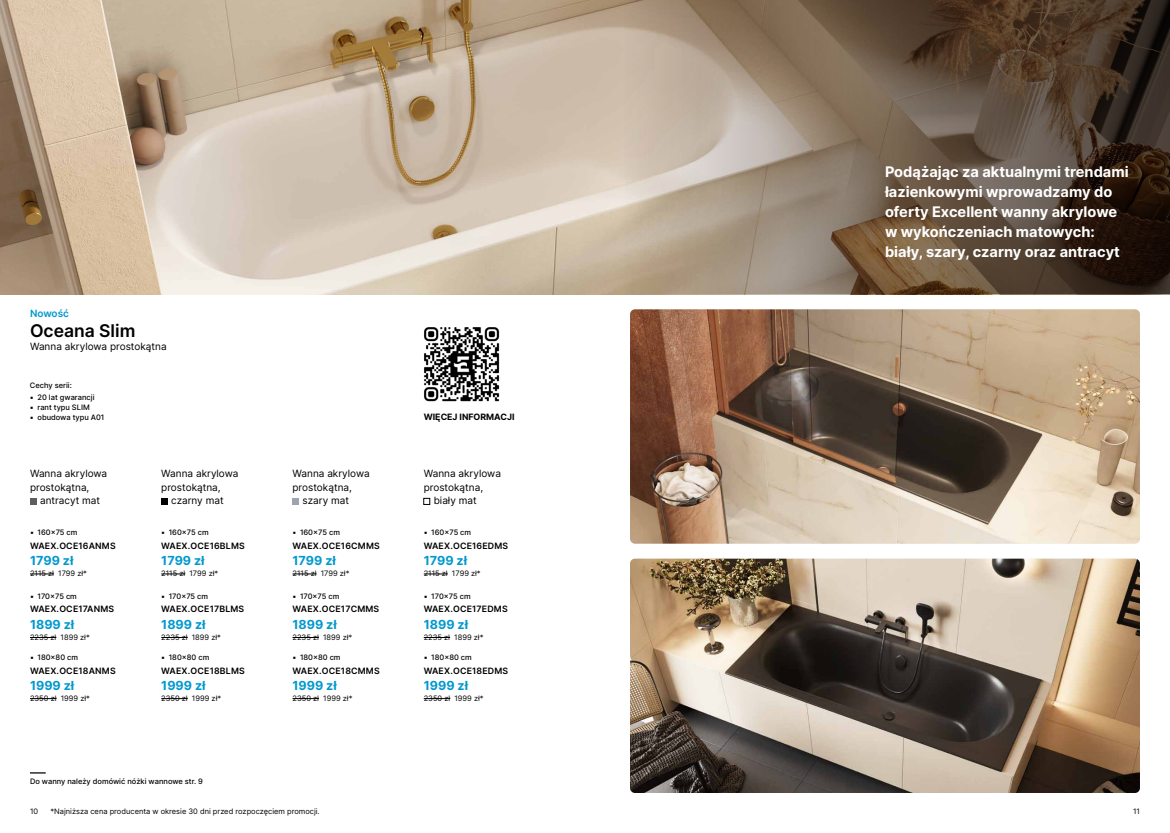
<style>
.page{position:relative;width:1170px;height:833px;background:#fff}
.page>*{position:absolute;margin:0;border:0;box-sizing:border-box;transform-origin:0 0}
.t1{font:600 17.5px "Inter";color:#000}
.t2{font:700 14.62px/20.1px "Inter";color:#fff}
.t3{font:700 12.5px "Inter";color:#0098ce}
.t4{font:10px/13.8px "Inter";color:#000}
.t5{font:600 10px "Inter";color:#0098ce}
.t6{font:600 8.75px "Inter";letter-spacing:.02em;color:#000}
.t7{font:700 8.75px "Inter";color:#000}
.t8{font:7.5px "Inter";color:#000}
.t9{font:500 7.5px "Inter";color:#000}
.s1{font-weight:500}
</style>
<div class="page">
<img style="left:0;top:0;width:624px;height:294px">
<svg style="left:30px;top:573px;width:24px;height:1px"></svg>
<svg style="left:161px;top:573px;width:24px;height:1px"></svg>
<svg style="left:292px;top:573px;width:24px;height:1px"></svg>
<svg style="left:423px;top:573px;width:24px;height:1px"></svg>
<svg style="left:30px;top:637px;width:26px;height:1px"></svg>
<svg style="left:161px;top:637px;width:27px;height:1px"></svg>
<svg style="left:292px;top:637px;width:27px;height:1px"></svg>
<svg style="left:423px;top:637px;width:27px;height:1px"></svg>
<svg style="left:30px;top:698px;width:27px;height:1px"></svg>
<svg style="left:161px;top:698px;width:27px;height:1px"></svg>
<svg style="left:292px;top:698px;width:27px;height:1px"></svg>
<svg style="left:423px;top:698px;width:27px;height:1px"></svg>
<img style="left:630px;top:309px;width:509px;height:234px">
<img style="left:630px;top:558px;width:509px;height:235px">
<svg style="left:624px;top:0;width:545px;height:294px;background:#776555"></svg>
<img style="left:424px;top:327px;width:76px;height:75px">
<svg style="left:30px;top:772px;width:16px;height:1px"></svg>
<svg style="left:30px;top:498px;width:6px;height:6px"></svg>
<svg style="left:161px;top:498px;width:6px;height:6px"></svg>
<svg style="left:292px;top:498px;width:6px;height:6px"></svg>
<div style="left:423px;top:498px;width:7px;height:7px;border:1px solid #000"></div>
<h3 class="t5" style="left:30px;top:306px;width:40px">Nowość</h3>
<h1 class="t1" style="left:30px;top:318px;width:107px">Oceana Slim</h1>
<h3 class="t4" style="left:30px;top:339px;width:138px">Wanna akrylowa prostokątna</h3>
<p class="t9" style="left:30px;top:379px;width:43px">Cechy serii:</p>
<p class="t9" style="left:30px;top:392px;width:66px">▪ 20 lat gwarancji</p>
<p class="t9" style="left:30px;top:402px;width:61px">▪ rant typu SLIM</p>
<p class="t9" style="left:30px;top:412px;width:76px">▪ obudowa typu A01</p>
<h3 class="t4" style="left:30px;top:466px;width:79px">Wanna akrylowa prostokątna,</h3>
<h3 class="t4" style="left:30px;top:494px;width:72px"><span class="s1">▪</span> antracyt mat</h3>
<p class="t9" style="left:30px;top:527px;width:49px">▪ 160×75 cm</p>
<p class="t6" style="left:30px;top:539px;width:87px">WAEX.OCE16ANMS</p>
<h3 class="t3" style="left:30px;top:551px;width:45px">1799 zł</h3>
<p class="t8" style="left:30px;top:568px;width:58px">2115 zł 1799 zł*</p>
<p class="t9" style="left:30px;top:590px;width:48px">▪ 170×75 cm</p>
<p class="t6" style="left:30px;top:603px;width:86px">WAEX.OCE17ANMS</p>
<h3 class="t3" style="left:30px;top:615px;width:46px">1899 zł</h3>
<p class="t8" style="left:30px;top:632px;width:61px">2235 zł 1899 zł*</p>
<p class="t9" style="left:30px;top:651px;width:50px">▪ 180×80 cm</p>
<p class="t6" style="left:30px;top:664px;width:87px">WAEX.OCE18ANMS</p>
<h3 class="t3" style="left:30px;top:676px;width:46px">1999 zł</h3>
<p class="t8" style="left:30px;top:693px;width:61px">2350 zł 1999 zł*</p>
<h3 class="t4" style="left:161px;top:466px;width:79px">Wanna akrylowa prostokątna,</h3>
<h3 class="t4" style="left:161px;top:494px;width:64px"><span class="s1">▪</span> czarny mat</h3>
<p class="t9" style="left:161px;top:527px;width:49px">▪ 160×75 cm</p>
<p class="t6" style="left:161px;top:539px;width:85px">WAEX.OCE16BLMS</p>
<h3 class="t3" style="left:161px;top:551px;width:45px">1799 zł</h3>
<p class="t8" style="left:161px;top:568px;width:58px">2115 zł 1799 zł*</p>
<p class="t9" style="left:161px;top:590px;width:48px">▪ 170×75 cm</p>
<p class="t6" style="left:161px;top:603px;width:84px">WAEX.OCE17BLMS</p>
<h3 class="t3" style="left:161px;top:615px;width:46px">1899 zł</h3>
<p class="t8" style="left:161px;top:632px;width:61px">2235 zł 1899 zł*</p>
<p class="t9" style="left:161px;top:651px;width:50px">▪ 180×80 cm</p>
<p class="t6" style="left:161px;top:664px;width:85px">WAEX.OCE18BLMS</p>
<h3 class="t3" style="left:161px;top:676px;width:46px">1999 zł</h3>
<p class="t8" style="left:161px;top:693px;width:61px">2350 zł 1999 zł*</p>
<p class="t9" style="left:30px;top:776px;width:174px">Do wanny należy domówić nóżki wannowe str. 9</p>
<h3 class="t4" style="left:292px;top:466px;width:79px">Wanna akrylowa prostokątna,</h3>
<h3 class="t4" style="left:292px;top:494px;width:58px"><span class="s1">▪</span> szary mat</h3>
<p class="t9" style="left:292px;top:527px;width:49px">▪ 160×75 cm</p>
<p class="t6" style="left:292px;top:539px;width:89px">WAEX.OCE16CMMS</p>
<h3 class="t3" style="left:292px;top:551px;width:45px">1799 zł</h3>
<p class="t8" style="left:292px;top:568px;width:58px">2115 zł 1799 zł*</p>
<p class="t9" style="left:292px;top:590px;width:48px">▪ 170×75 cm</p>
<p class="t6" style="left:292px;top:603px;width:88px">WAEX.OCE17CMMS</p>
<h3 class="t3" style="left:292px;top:615px;width:46px">1899 zł</h3>
<p class="t8" style="left:292px;top:632px;width:61px">2235 zł 1899 zł*</p>
<p class="t9" style="left:292px;top:651px;width:50px">▪ 180×80 cm</p>
<p class="t6" style="left:292px;top:664px;width:89px">WAEX.OCE18CMMS</p>
<h3 class="t3" style="left:292px;top:676px;width:46px">1999 zł</h3>
<p class="t8" style="left:292px;top:693px;width:61px">2350 zł 1999 zł*</p>
<p class="t7" style="left:424px;top:410px;width:92px">WIĘCEJ INFORMACJI</p>
<h3 class="t4" style="left:423px;top:466px;width:79px">Wanna akrylowa prostokątna,</h3>
<h3 class="t4" style="left:423px;top:494px;width:54px"><span class="s1">▪</span> biały mat</h3>
<p class="t9" style="left:423px;top:527px;width:49px">▪ 160×75 cm</p>
<p class="t6" style="left:423px;top:539px;width:86px">WAEX.OCE16EDMS</p>
<h3 class="t3" style="left:423px;top:551px;width:45px">1799 zł</h3>
<p class="t8" style="left:423px;top:568px;width:58px">2115 zł 1799 zł*</p>
<p class="t9" style="left:423px;top:590px;width:48px">▪ 170×75 cm</p>
<p class="t6" style="left:423px;top:603px;width:85px">WAEX.OCE17EDMS</p>
<h3 class="t3" style="left:423px;top:615px;width:46px">1899 zł</h3>
<p class="t8" style="left:423px;top:632px;width:61px">2235 zł 1899 zł*</p>
<p class="t9" style="left:423px;top:651px;width:50px">▪ 180×80 cm</p>
<p class="t6" style="left:423px;top:664px;width:86px">WAEX.OCE18EDMS</p>
<h3 class="t3" style="left:423px;top:676px;width:46px">1999 zł</h3>
<p class="t8" style="left:423px;top:693px;width:61px">2350 zł 1999 zł*</p>
<h2 class="t2" style="left:884px;top:161px;width:245px">Podążając za aktualnymi trendami łazienkowymi wprowadzamy do oferty Excellent wanny akrylowe w wykończeniach matowych: biały, szary, czarny oraz antracyt</h2>
<p class="t8" style="left:30px;top:806px;width:10px">10</p>
<p class="t8" style="left:50px;top:806px;width:271px">*Najniższa cena producenta w okresie 30 dni przed rozpoczęciem promocji.</p>
<p class="t8" style="left:1132px;top:806px;width:8px">11</p>
</div>
